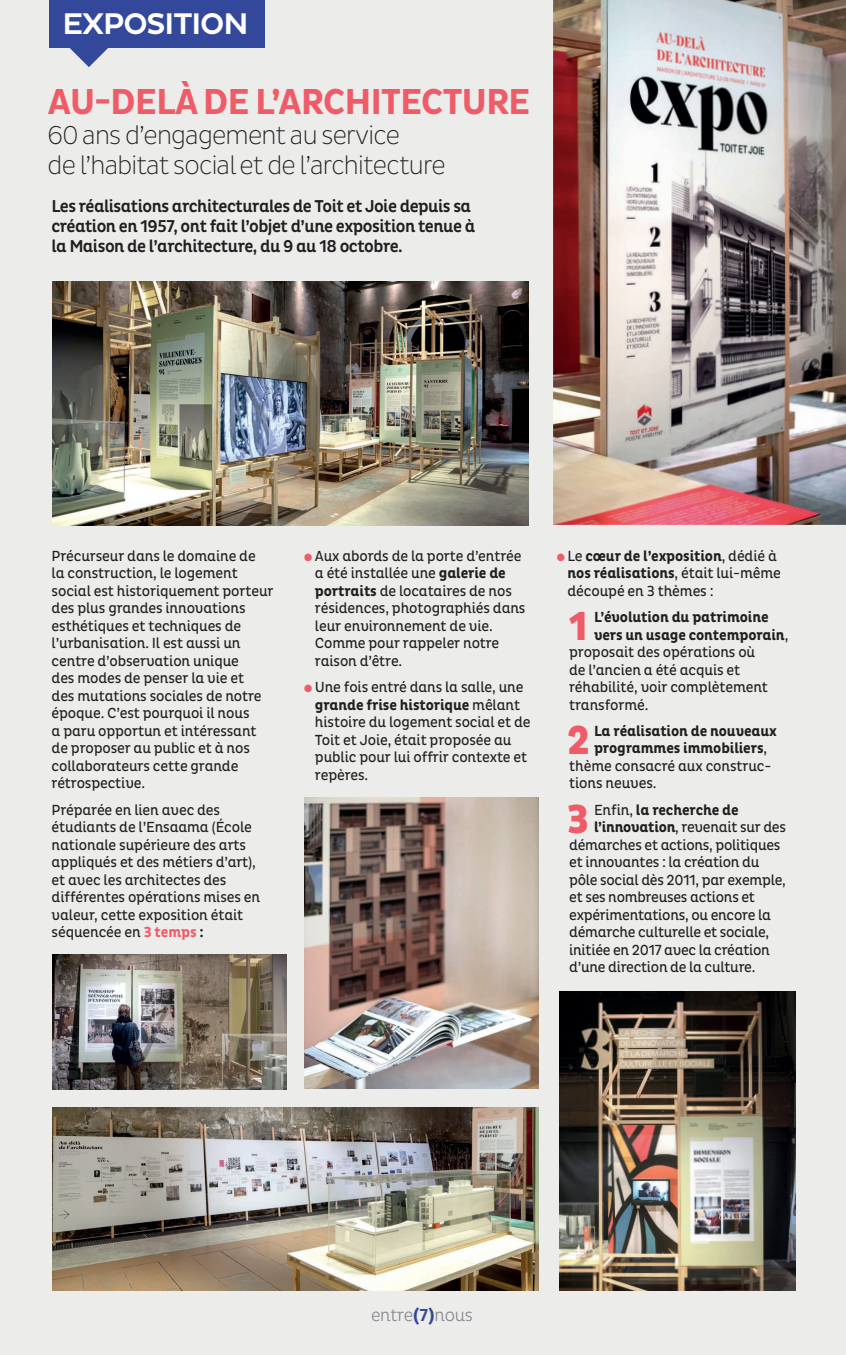
<style>
.page{position:relative;width:846px;height:1355px;background:#fff}
.page>*{position:absolute;margin:0;border:0;box-sizing:border-box;transform-origin:0 0}
.t1{font:800 41.3px "Pluto Cond";color:#f05b68}
.t2{font:700 36.75px "Pluto Sans Cond";letter-spacing:-.015em;color:#f05b68}
.t3{font:500 30.45px "Pluto Sans";letter-spacing:-.035em;color:#fff}
.t4{font:300 26.25px/29.9px "Pluto Sans Cond Ex";letter-spacing:-.03em;color:#231f20}
.t5{font:300 17.68px "Pluto Cond";letter-spacing:-.02em;color:#88888d}
.t6{font:500 17.5px/20.3px "Pluto Cond";letter-spacing:-.03em;color:#231f20}
.t7{font:14.88px/17.5px "Pluto Cond";letter-spacing:-.01em;color:#231f20}
.t8{font:700 14.88px "Pluto Cond";letter-spacing:-.01em;color:#231f20}
.s1{font-weight:700;color:#f05b68}
.s2{font-weight:700;color:#262324}
.s3{color:#f05b68}
.s4{font-weight:700}
.s5{font-weight:400}
.s6{font-weight:500;font-size:18.9px;color:#33489b}
.s7{font-weight:500;color:#33489b}
</style>
<div class="page">
<div style="left:0;top:0;width:845px;height:1354px;background:#ececeb"></div>
<div style="left:49px;top:0;width:215px;height:48px;background:#33489b"></div>
<svg style="left:70px;top:48px;width:38px;height:19px"></svg>
<img style="left:553px;top:0;width:292px;height:525px">
<img style="left:52px;top:281px;width:476px;height:244px">
<img style="left:53px;top:954px;width:234px;height:135px">
<img style="left:559px;top:991px;width:236px;height:299px">
<img style="left:53px;top:1107px;width:485px;height:183px">
<img style="left:305px;top:797px;width:233px;height:291px">
<h3 class="t3" style="left:63px;top:7px;width:187px">EXPOSITION</h3>
<h2 class="t2" style="left:48px;top:81px;width:484px">AU-DELÀ DE L’ARCHITECTURE</h2>
<h3 class="t4" style="left:48px;top:120px;width:399px">60 ans d’engagement au service<br>de l’habitat social et de l’architecture</h3>
<p class="t6" style="left:51px;top:196px;width:425px">Les réalisations architecturales de Toit et Joie depuis sa création en 1957, ont fait l’objet d’une exposition tenue à la Maison de l’architecture, du 9 au 18 octobre.</p>
<p class="t7" style="left:52px;top:547px;width:223px">Précurseur dans le domaine de<br>la construction, le logement social est historiquement porteur des plus grandes innovations esthétiques et techniques de l’urbanisation. Il est aussi un centre d’observation unique<br>des modes de penser la vie et<br>des mutations sociales de notre époque. C’est pourquoi il nous<br>a paru opportun et intéressant de proposer au public et à nos collaborateurs cette grande rétrospective.</p>
<p class="t7" style="left:52px;top:801px;width:210px">Préparée en lien avec des étudiants de l’Ensaama (École nationale supérieure des arts appliqués et des métiers d’art), et avec les architectes des différentes opérations mises en valeur, cette exposition était séquencée en <span class="s1">3 temps</span> <span class="s2">:</span></p>
<p class="t7" style="left:315px;top:547px;width:212px;text-indent:-11px"><span class="s3">●</span> Aux abords de la porte d’entrée a été installée une <span class="s4">galerie de portraits</span> de locataires de nos résidences, photographiés dans leur environnement de vie.<br>Comme pour rappeler notre raison d’être.</p>
<p class="t7" style="left:315px;top:678px;width:217px;text-indent:-11px"><span class="s3">●</span> Une fois entré dans la salle, une <span class="s4">grande frise historique</span> mêlant histoire du logement social et de<br>Toit et Joie, était proposée au public pour lui offrir contexte et repères.</p>
<p class="t7" style="left:567px;top:547px;width:215px;text-indent:-11px"><span class="s3">●</span> Le <span class="s4">cœur de l’exposition</span>, dédié à <span class="s4">nos réalisations</span>, était lui-même découpé en 3 thèmes :</p>
<p class="t8" style="left:594px;top:608px;width:176px">L’évolution du patrimoine</p>
<p class="t8" style="left:594px;top:626px;width:196px">vers un usage contemporain<span class="s5">,</span></p>
<p class="t7" style="left:569px;top:643px;width:187px">proposait des opérations où</p>
<p class="t7" style="left:569px;top:661px;width:172px">de l’ancien a été acquis et</p>
<p class="t7" style="left:569px;top:678px;width:200px">réhabilité, voir complètement</p>
<p class="t7" style="left:569px;top:696px;width:81px">transformé.</p>
<p class="t8" style="left:594px;top:722px;width:184px">La réalisation de nouveaux</p>
<p class="t8" style="left:594px;top:740px;width:174px">programmes immobiliers<span class="s5">,</span></p>
<p class="t7" style="left:569px;top:757px;width:204px">thème consacré aux construc-</p>
<p class="t7" style="left:569px;top:774px;width:89px">tions neuves.</p>
<p class="t8" style="left:594px;top:801px;width:146px"><span class="s5">Enfin,</span> la recherche de</p>
<p class="t7" style="left:594px;top:818px;width:193px"><span class="s4">l’innovation</span>, revenait sur des</p>
<p class="t7" style="left:569px;top:836px;width:213px">démarches et actions, politiques</p>
<p class="t7" style="left:569px;top:853px;width:192px">et innovantes : la création du</p>
<p class="t7" style="left:569px;top:871px;width:218px">pôle social dès 2011, par exemple,</p>
<p class="t7" style="left:569px;top:888px;width:187px">et ses nombreuses actions et</p>
<p class="t7" style="left:569px;top:906px;width:203px">expérimentations, ou encore la</p>
<p class="t7" style="left:569px;top:923px;width:201px">démarche culturelle et sociale,</p>
<p class="t7" style="left:569px;top:941px;width:202px">initiée en 2017 avec la création</p>
<p class="t7" style="left:569px;top:958px;width:188px">d’une direction de la culture.</p>
<h1 class="t1" style="left:569px;top:602px;width:20px">1</h1>
<h1 class="t1" style="left:566px;top:716px;width:25px">2</h1>
<h1 class="t1" style="left:566px;top:795px;width:24px">3</h1>
<p class="t5" style="left:371px;top:1304px;width:103px">entre<span class="s6">(</span><span class="s7">7</span><span class="s6">)</span>nous</p>
</div>
